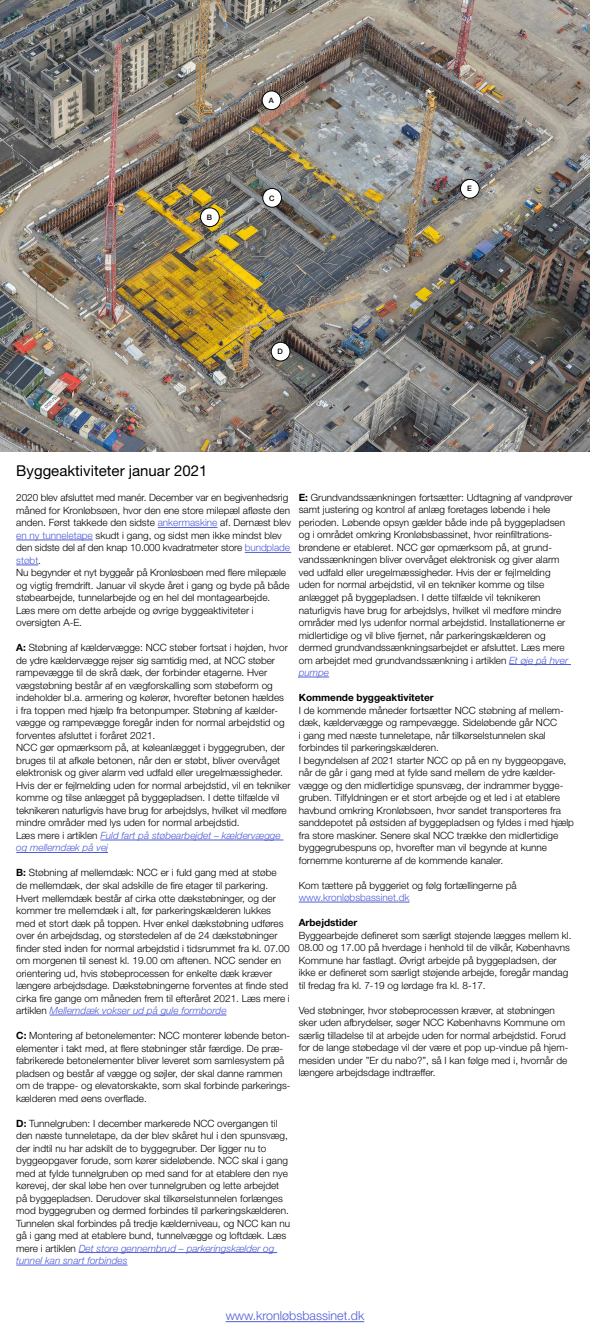
<style>
.page{position:relative;width:590px;height:1344px;background:#fff}
.page>*{position:absolute;margin:0;border:0;box-sizing:border-box;transform-origin:0 0}
.t1{font:15px "Helvetica Neue LT Std";color:#000}
.t2{font:300 12.5px "Helvetica Neue LT Std";color:#4f5cd6}
.t3{font:300 10px/12.5px "Helvetica Neue LT Std";color:#000}
.t4{font:700 10px "Helvetica Neue LT Std";color:#000}
.t5{font:300 10px "Helvetica Neue LT Std";color:#4f5cd6}
.t6{font:500 7.5px "Helvetica Neue LT Std";color:#000}
.s1{color:#4f5cd6}
.s2{font-weight:700}
.s3{font-style:italic;color:#4f5cd6}
</style>
<div class="page">
<img style="left:0;top:0;width:589px;height:452px">
<hr style="left:158px;top:527px;width:59px;height:1px;background:#4f5cd6">
<hr style="left:16px;top:540px;width:77px;height:1px;background:#4f5cd6">
<hr style="left:245px;top:552px;width:46px;height:1px;background:#4f5cd6">
<svg style="left:16px;top:565px;width:22px;height:1px"></svg>
<hr style="left:100px;top:840px;width:183px;height:1px;background:#4f5cd6">
<hr style="left:16px;top:852px;width:92px;height:1px;background:#4f5cd6">
<hr style="left:50px;top:1015px;width:176px;height:1px;background:#4f5cd6">
<hr style="left:79px;top:1252px;width:198px;height:1px;background:#4f5cd6">
<hr style="left:16px;top:1265px;width:111px;height:1px;background:#4f5cd6">
<hr style="left:509px;top:664px;width:61px;height:1px;background:#4f5cd6">
<hr style="left:298px;top:677px;width:31px;height:1px;background:#4f5cd6">
<hr style="left:298px;top:902px;width:111px;height:1px;background:#4f5cd6">
<div style="left:262px;top:91px;width:19px;height:19px;background:#fff;border-radius:50%"></div>
<div style="left:262px;top:91px;width:19px;height:19px;border:1px solid #000;border-radius:50%"></div>
<div style="left:271px;top:342px;width:19px;height:19px;background:#fff;border-radius:50%"></div>
<div style="left:271px;top:342px;width:19px;height:19px;border:1px solid #000;border-radius:50%"></div>
<div style="left:460px;top:179px;width:19px;height:19px;background:#fff;border-radius:50%"></div>
<div style="left:460px;top:179px;width:19px;height:19px;border:1px solid #000;border-radius:50%"></div>
<div style="left:262px;top:188px;width:19px;height:19px;background:#fff;border-radius:50%"></div>
<div style="left:262px;top:188px;width:20px;height:20px;border:1px solid #000;border-radius:50%"></div>
<div style="left:200px;top:208px;width:19px;height:19px;background:#fff;border-radius:50%"></div>
<div style="left:200px;top:208px;width:19px;height:19px;border:1px solid #000;border-radius:50%"></div>
<hr style="left:225px;top:1321px;width:139px;height:1px;background:#4f5cd6">
<p class="t6" style="left:207px;top:213px;width:7px">B</p>
<p class="t6" style="left:268px;top:96px;width:7px">A</p>
<p class="t6" style="left:269px;top:193px;width:7px">C</p>
<p class="t6" style="left:277px;top:347px;width:7px">D</p>
<p class="t6" style="left:467px;top:184px;width:6px">E</p>
<h1 class="t1" style="left:16px;top:462px;width:193px">Byggeaktiviteter januar 2021</h1>
<p class="t3" style="left:16px;top:491px;width:276px">2020 blev afsluttet med manér. December var en begivenhedsrig måned for Kronløbsøen, hvor den ene store milepæl afløste den anden. Først takkede den sidste <span class="s1">ankermaskine</span> af. Dernæst blev <span class="s1">en ny tunneletape</span> skudt i gang, og sidst men ikke mindst blev den sidste del af den knap 10.000 kvadratmeter store <span class="s1">bundplade støbt</span>.<br>Nu begynder et nyt byggeår på Kronløsbøen med flere milepæle og vigtig fremdrift. Januar vil skyde året i gang og byde på både støbearbejde, tunnelarbejde og en hel del montagearbejde.<br>Læs mere om dette arbejde og øvrige byggeaktiviteter i oversigten A-E.</p>
<p class="t3" style="left:16px;top:641px;width:275px"><span class="s2">A:</span> Støbning af kældervægge: NCC støber fortsat i højden, hvor de ydre kældervægge rejser sig samtidig med, at NCC støber rampevægge til de skrå dæk, der forbinder etagerne. Hver vægstøbning består af en vægforskalling som støbeform og indeholder bl.a. armering og kølerør, hvorefter betonen hældes<br>i fra toppen med hjælp fra betonpumper. Støbning af kælder&shy;vægge og rampevægge foregår inden for normal arbejdstid og forventes afsluttet i foråret 2021.<br>NCC gør opmærksom på, at køleanlægget i byggegruben, der bruges til at afkøle betonen, når den er støbt, bliver overvåget elektronisk og giver alarm ved udfald eller uregelmæssigheder.<br>Hvis der er fejlmelding uden for normal arbejdstid, vil en tekniker komme og tilse anlægget på byggepladsen. I dette tilfælde vil teknikeren naturligvis have brug for arbejdslys, hvilket vil medføre mindre områder med lys uden for normal arbejdstid.<br>Læs mere i artiklen <span class="s3">Fuld fart på støbearbejdet – kældervægge og mellemdæk på vej</span></p>
<p class="t3" style="left:16px;top:866px;width:275px"><span class="s2">B:</span> Støbning af mellemdæk: NCC er i fuld gang med at støbe de mellemdæk, der skal adskille de fire etager til parkering.<br>Hvert mellemdæk består af cirka otte dækstøbninger, og der kommer tre mellemdæk i alt, før parkeringskælderen lukkes med et stort dæk på toppen. Hver enkel dækstøbning udføres over én arbejdsdag, og størstedelen af de 24 dækstøbninger finder sted inden for normal arbejdstid i tidsrummet fra kl. 07.00 om morgenen til senest kl. 19.00 om aftenen. NCC sender en orientering ud, hvis støbeprocessen for enkelte dæk kræver længere arbejdsdage. Dækstøbningerne forventes at finde sted cirka fire gange om måneden frem til efteråret 2021. Læs mere i artiklen <span class="s3">Mellemdæk vokser ud på gule formborde</span></p>
<p class="t3" style="left:16px;top:1029px;width:275px"><span class="s2">C:</span> Montering af betonelementer: NCC monterer løbende beton&shy;elementer i takt med, at flere støbninger står færdige. De præ&shy;fabrikerede betonelementer bliver leveret som samlesystem på pladsen og består af vægge og søjler, der skal danne rammen om de trappe- og elevatorskakte, som skal forbinde parkerings&shy;kælderen med øens overflade.</p>
<p class="t3" style="left:16px;top:1116px;width:275px"><span class="s2">D:</span> Tunnelgruben: I december markerede NCC overgangen til den næste tunneletape, da der blev skåret hul i den spunsvæg, der indtil nu har adskilt de to byggegruber. Der ligger nu to byggeopgaver forude, som kører sideløbende. NCC skal i gang med at fylde tunnelgruben op med sand for at etablere den nye kørevej, der skal løbe hen over tunnelgruben og lette arbejdet på byggepladsen. Derudover skal tilkørselstunnelen forlænges mod byggegruben og dermed forbindes til parkeringskælderen.<br>Tunnelen skal forbindes på tredje kælderniveau, og NCC kan nu gå i gang med at etablere bund, tunnelvægge og loftdæk. Læs mere i artiklen <span class="s3">Det store gennembrud – parkeringskælder og tunnel kan snart forbindes</span></p>
<p class="t3" style="left:298px;top:491px;width:275px"><span class="s2">E:</span> Grundvandssænkningen fortsætter: Udtagning af vandprøver samt justering og kontrol af anlæg foretages løbende i hele perioden. Løbende opsyn gælder både inde på byggepladsen og i området omkring Kronløbsbassinet, hvor reinfiltrations&shy;brøndene er etableret. NCC gør opmærksom på, at grund&shy;vandssænkningen bliver overvåget elektronisk og giver alarm ved udfald eller uregelmæssigheder. Hvis der er fejlmelding uden for normal arbejdstid, vil en tekniker komme og tilse anlægget på byggepladsen. I dette tilfælde vil teknikeren naturligvis have brug for arbejdslys, hvilket vil medføre mindre områder med lys udenfor normal arbejdstid. Installationerne er midlertidige og vil blive fjernet, når parkeringskælderen og dermed grundvandssænkningsarbejdet er afsluttet. Læs mere om arbejdet med grundvandssænkning i artiklen <span class="s3">Et øje på hver pumpe</span></p>
<p class="t4" style="left:298px;top:691px;width:136px">Kommende byggeaktiviteter</p>
<p class="t3" style="left:298px;top:703px;width:276px">I de kommende måneder fortsætter NCC støbning af mellem&shy;dæk, kældervægge og rampevægge. Sideløbende går NCC<br>i gang med næste tunneletape, når tilkørselstunnelen skal forbindes til parkeringskælderen.<br>I begyndelsen af 2021 starter NCC op på en ny byggeopgave, når de går i gang med at fylde sand mellem de ydre kælder&shy;vægge og den midlertidige spunsvæg, der indrammer bygge&shy;gruben. Tilfyldningen er et stort arbejde og et led i at etablere havbund omkring Kronløbsøen, hvor sandet transporteres fra sanddepotet på østsiden af byggepladsen og fyldes i med hjælp fra store maskiner. Senere skal NCC trække den midlertidige byggegrubespuns op, hvorefter man vil begynde at kunne fornemme konturerne af de kommende kanaler.</p>
<p class="t3" style="left:298px;top:878px;width:219px">Kom tættere på byggeriet og følg fortællingerne på</p>
<p class="t5" style="left:298px;top:891px;width:112px">www.kronløbsbassinet.dk</p>
<p class="t4" style="left:298px;top:916px;width:60px">Arbejdstider</p>
<p class="t3" style="left:298px;top:928px;width:274px">Byggearbejde defineret som særligt støjende lægges mellem kl.<br>08.00 og 17.00 på hverdage i henhold til de vilkår, Københavns Kommune har fastlagt. Øvrigt arbejde på byggepladsen, der ikke er defineret som særligt støjende arbejde, foregår mandag til fredag fra kl. 7-19 og lørdage fra kl. 8-17.</p>
<p class="t3" style="left:298px;top:1003px;width:271px">Ved støbninger, hvor støbeprocessen kræver, at støbningen sker uden afbrydelser, søger NCC Københavns Kommune om særlig tilladelse til at arbejde uden for normal arbejdstid. Forud for de lange støbedage vil der være et pop up-vindue på hjem&shy;mesiden under ”Er du nabo?”, så I kan følge med i, hvornår de længere arbejdsdage indtræffer.</p>
<p class="t2" style="left:225px;top:1308px;width:140px">www.kronløbsbassinet.dk</p>
</div>
